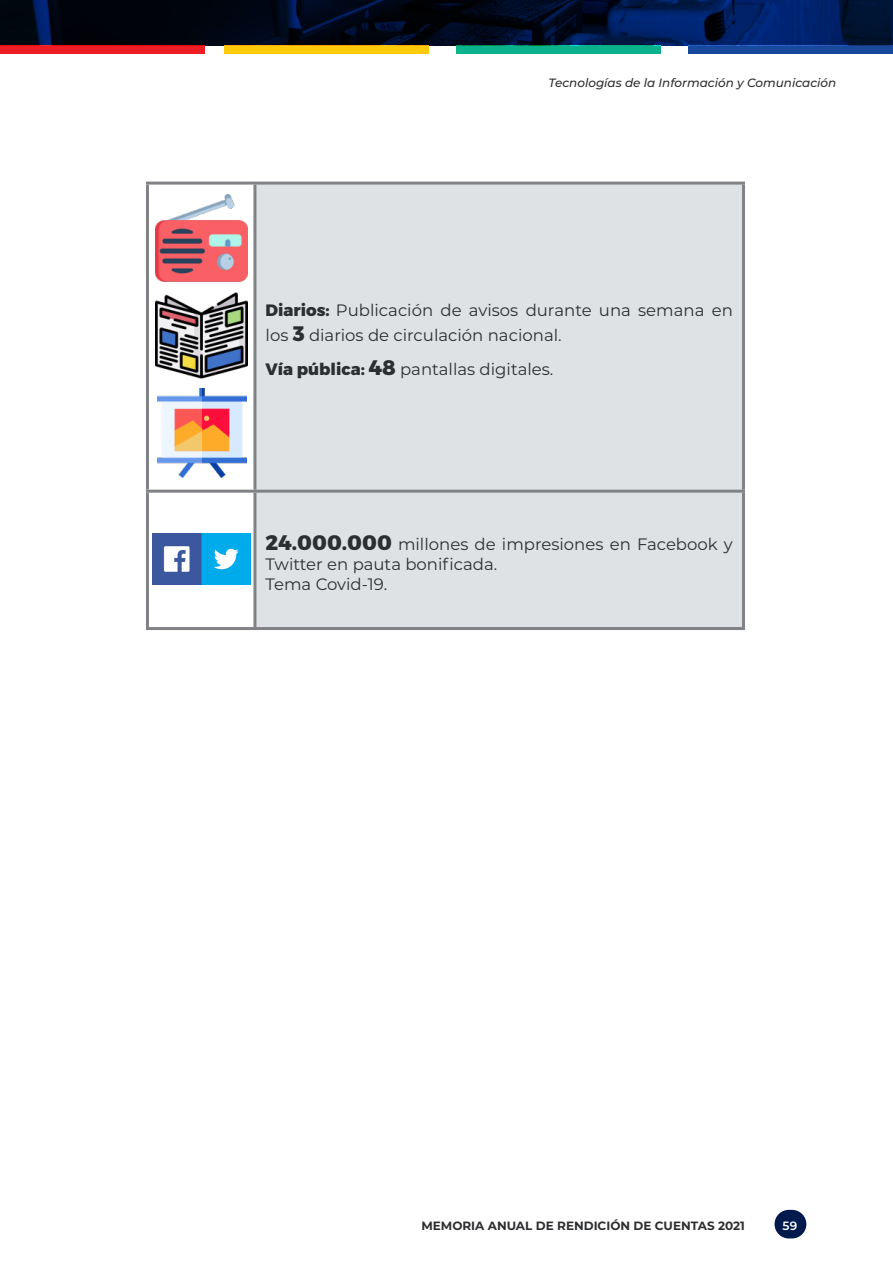
<style>
.page{position:relative;width:893px;height:1263px;background:#fff}
.page>*{position:absolute;margin:0;border:0;box-sizing:border-box;transform-origin:0 0}
.Texto_corrido_-_Cent{font:16.5px/25.2px "Montserrat";color:#2d2e30}
.t1{font:italic 500 12px "Montserrat";color:#2d2e30}
.t2{font:700 12px "Montserrat";color:#2d2e30}
.t3{font:600 12px "Montserrat";color:#fff}
.s1{font-weight:800}
.s2{font-weight:800;font-size:21px}
</style>
<div class="page">
<div style="left:774px;top:1210px;width:32px;height:28px;background:#001a4d;border-radius:14px"></div>
<div style="left:0;top:46px;width:204px;height:8px;background:#ee1d23"></div>
<div style="left:225px;top:46px;width:204px;height:8px;background:#feca0a"></div>
<div style="left:457px;top:46px;width:204px;height:8px;background:#0ab38d"></div>
<div style="left:689px;top:46px;width:204px;height:8px;background:#18499d"></div>
<img style="left:0;top:0;width:892px;height:46px">
<svg style="left:149px;top:225px;width:104px;height:360px"></svg>
<div style="left:256px;top:185px;width:486px;height:442px;background:#dee2e5"></div>
<hr style="left:742px;top:185px;width:3px;height:305px;background:#808285">
<hr style="left:742px;top:493px;width:3px;height:134px;background:#808285">
<hr style="left:255px;top:182px;width:490px;height:3px;background:#808285">
<hr style="left:255px;top:490px;width:490px;height:3px;background:#808285">
<hr style="left:255px;top:627px;width:490px;height:3px;background:#808285">
<hr style="left:146px;top:182px;width:109px;height:3px;background:#808285">
<hr style="left:146px;top:490px;width:109px;height:3px;background:#808285">
<hr style="left:146px;top:627px;width:109px;height:3px;background:#808285">
<hr style="left:146px;top:185px;width:3px;height:305px;background:#808285">
<hr style="left:253px;top:185px;width:3px;height:305px;background:#808285">
<hr style="left:146px;top:493px;width:3px;height:134px;background:#808285">
<hr style="left:253px;top:493px;width:3px;height:134px;background:#808285">
<img style="left:156px;top:194px;width:91px;height:90px">
<img style="left:152px;top:533px;width:99px;height:51px">
<img style="left:156px;top:290px;width:91px;height:91px">
<img style="left:157px;top:389px;width:89px;height:89px">
<p class="t1" style="left:549px;top:74px;width:289px">Tecnologías de la Información y Comunicación</p>
<p class="Texto_corrido_-_Cent" style="left:266px;top:297px;width:469px"><span class="s1">Diarios:</span> Publicación de avisos durante una semana en los <span class="s2">3</span> diarios de circulación nacional.</p>
<p class="Texto_corrido_-_Cent" style="left:266px;top:355px;width:289px"><span class="s1">Vía pública:</span> <span class="s2">48</span> pantallas digitales.</p>
<p class="Texto_corrido_-_Cent" style="left:266px;top:534px;width:469px;line-height:19.8px"><span class="s2">24.000.000</span> millones de impresiones en Facebook y<br>Twitter en pauta bonificada.</p>
<p class="Texto_corrido_-_Cent" style="left:266px;top:571px;width:123px">Tema Covid-19.</p>
<p class="t2" style="left:421px;top:1217px;width:325px">MEMORIA ANUAL DE RENDICIÓN DE CUENTAS 2021</p>
<p class="t3" style="left:783px;top:1217px;width:16px">59</p>
</div>
